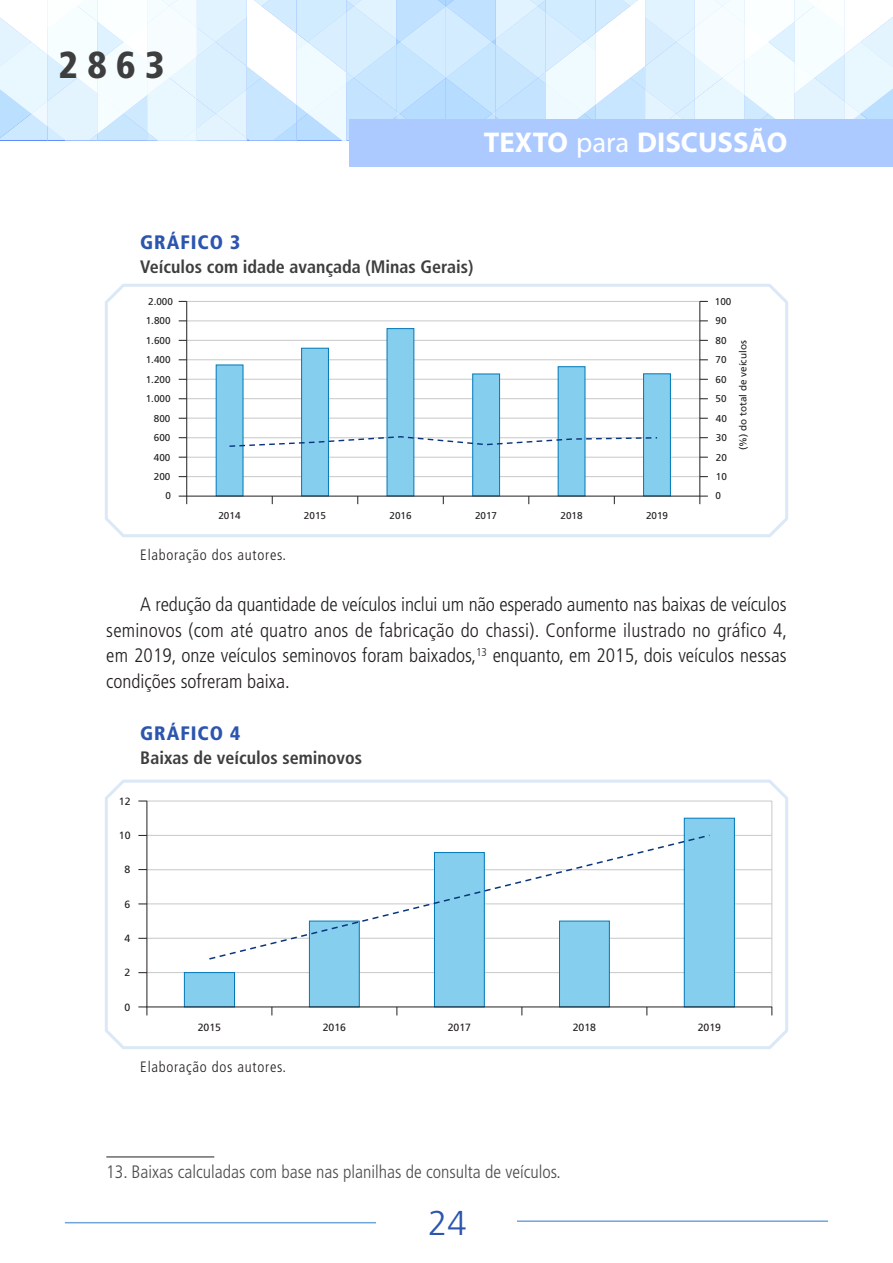
<style>
.page{position:relative;width:893px;height:1263px;background:#fff}
.page>*{position:absolute;margin:0;border:0;box-sizing:border-box;transform-origin:0 0}
.t1{font:900 condensed 37.5px "Frutiger LT Pro";color:#3e3e3f}
.t2{font:300 34.5px "Frutiger LT Pro";color:#2c55ae}
.t3{font:700 28.65px "Myriad Pro";color:#fff}
.texto_corrido{font:300 condensed 19.5px/25.5px "Frutiger LT Pro";color:#231f20;text-align:justify}
.titulo_1_número{font:900 condensed 19.5px "Frutiger LT Pro";letter-spacing:.05em;color:#2c55ae}
.titulo_2__titulo_gra{font:700 condensed 18px "Frutiger LT Pro";color:#3e3e3f}
.nota_rodape{font:300 condensed 18px "Frutiger LT Pro";color:#4b4c4d}
.fonte_elaboracao_soz{font:300 condensed 15px "Frutiger LT Pro";letter-spacing:.05em;color:#231f20}
.t4{font:10.5px "Frutiger LT Pro";color:#231f20}
.t5{font:9.9px "Frutiger LT Pro";color:#231f20}
.s1{font-weight:400}
</style>
<div class="page">
<svg style="left:0;top:0;width:893px;height:140px"></svg>
<div style="left:349px;top:119px;width:544px;height:48px;background:#accaff"></div>
<hr style="left:517px;top:1220px;width:311px;height:2px;background:#6fa5d9">
<hr style="left:65px;top:1222px;width:311px;height:1px;background:#6fa5d9">
<svg style="left:105px;top:284px;width:683px;height:253px"></svg>
<svg style="left:105px;top:779px;width:683px;height:270px"></svg>
<svg style="left:179px;top:496px;width:8px;height:8px"></svg>
<svg style="left:700px;top:496px;width:8px;height:8px"></svg>
<hr style="left:187px;top:476px;width:513px;height:1px;background:#c7c8ca">
<hr style="left:187px;top:457px;width:513px;height:1px;background:#c7c8ca">
<hr style="left:187px;top:437px;width:513px;height:1px;background:#c7c8ca">
<hr style="left:187px;top:418px;width:513px;height:1px;background:#c7c8ca">
<hr style="left:187px;top:398px;width:513px;height:1px;background:#c7c8ca">
<hr style="left:187px;top:379px;width:513px;height:1px;background:#c7c8ca">
<hr style="left:187px;top:359px;width:513px;height:1px;background:#c7c8ca">
<hr style="left:187px;top:340px;width:513px;height:1px;background:#c7c8ca">
<hr style="left:187px;top:321px;width:513px;height:1px;background:#c7c8ca">
<hr style="left:187px;top:301px;width:513px;height:1px;background:#c7c8ca">
<svg style="left:216px;top:328px;width:455px;height:168px"></svg>
<svg style="left:228px;top:435px;width:430px;height:13px"></svg>
<hr style="left:186px;top:301px;width:1px;height:195px;background:#231f20">
<hr style="left:699px;top:301px;width:1px;height:195px;background:#231f20">
<hr style="left:186px;top:496px;width:514px;height:1px;background:#231f20">
<hr style="left:772px;top:801px;width:1px;height:205px;background:#c7c8ca">
<svg style="left:138px;top:1007px;width:10px;height:8px"></svg>
<hr style="left:147px;top:972px;width:625px;height:1px;background:#c7c8ca">
<hr style="left:147px;top:938px;width:625px;height:1px;background:#c7c8ca">
<hr style="left:147px;top:904px;width:625px;height:1px;background:#c7c8ca">
<hr style="left:147px;top:869px;width:625px;height:1px;background:#c7c8ca">
<hr style="left:147px;top:835px;width:625px;height:1px;background:#c7c8ca">
<hr style="left:147px;top:801px;width:625px;height:1px;background:#c7c8ca">
<svg style="left:184px;top:818px;width:551px;height:188px"></svg>
<svg style="left:208px;top:833px;width:503px;height:128px"></svg>
<hr style="left:147px;top:1006px;width:625px;height:1px;background:#231f20">
<hr style="left:147px;top:801px;width:1px;height:206px;background:#231f20">
<hr style="left:106px;top:1156px;width:108px;height:1px;background:#231f20">
<h1 class="t1" style="left:58px;top:42px;width:108px">2863</h1>
<h3 class="t3" style="left:484px;top:124px;width:305px">TEXTO <span class="s1">para</span> DISCUSSÃO</h3>
<p class="titulo_1_número" style="left:140px;top:230px;width:101px">GRÁFICO 3</p>
<p class="titulo_2__titulo_gra" style="left:140px;top:256px;width:335px">Veículos com idade avançada (Minas Gerais)</p>
<p class="t5" style="left:148px;top:296px;width:26px">2.000</p>
<p class="t5" style="left:715px;top:296px;width:18px">100</p>
<p class="t5" style="left:146px;top:315px;width:26px">1.800</p>
<p class="t5" style="left:715px;top:315px;width:13px">90</p>
<p class="t5" style="left:146px;top:334px;width:26px">1.600</p>
<p class="t5" style="left:146px;top:354px;width:26px">1.400</p>
<p class="t5" style="left:146px;top:373px;width:26px">1.200</p>
<p class="t5" style="left:146px;top:393px;width:26px">1.000</p>
<p class="t5" style="left:154px;top:412px;width:18px">800</p>
<p class="t5" style="left:154px;top:432px;width:18px">600</p>
<p class="t5" style="left:715px;top:334px;width:13px">80</p>
<p class="t5" style="left:715px;top:354px;width:13px">70</p>
<p class="t5" style="left:715px;top:373px;width:13px">60</p>
<p class="t5" style="left:715px;top:393px;width:13px">50</p>
<p class="t5" style="left:716px;top:412px;width:13px">40</p>
<p class="t5" style="left:716px;top:432px;width:13px">30</p>
<p class="t5" style="left:737px;top:450px;width:111px;rotate:-90deg">(%) do total de veículos</p>
<p class="t5" style="left:154px;top:451px;width:18px">400</p>
<p class="t5" style="left:716px;top:451px;width:13px">20</p>
<p class="t5" style="left:154px;top:471px;width:18px">200</p>
<p class="t5" style="left:716px;top:471px;width:13px">10</p>
<p class="t5" style="left:165px;top:490px;width:7px">0</p>
<p class="t5" style="left:715px;top:490px;width:7px">0</p>
<p class="t5" style="left:218px;top:510px;width:24px">2014</p>
<p class="t5" style="left:304px;top:510px;width:24px">2015</p>
<p class="t5" style="left:389px;top:510px;width:24px">2016</p>
<p class="t5" style="left:475px;top:510px;width:24px">2017</p>
<p class="t5" style="left:560px;top:510px;width:24px">2018</p>
<p class="t5" style="left:646px;top:510px;width:24px">2019</p>
<p class="fonte_elaboracao_soz" style="left:140px;top:546px;width:147px">Elaboração dos autores.</p>
<p class="texto_corrido" style="left:106px;top:592px;width:682px;text-indent:34px">A redução da quantidade de veículos inclui um não esperado aumento nas baixas de veículos seminovos (com até quatro anos de fabricação do chassi). Conforme ilustrado no gráfico 4, em 2019, onze veículos seminovos foram baixados,<sup>13</sup> enquanto, em 2015, dois veículos nessas condições sofreram baixa.</p>
<p class="titulo_1_número" style="left:140px;top:722px;width:101px">GRÁFICO 4</p>
<p class="titulo_2__titulo_gra" style="left:140px;top:747px;width:223px">Baixas de veículos seminovos</p>
<p class="t4" style="left:119px;top:795px;width:13px">12</p>
<p class="t4" style="left:119px;top:829px;width:13px">10</p>
<p class="t4" style="left:125px;top:863px;width:7px">8</p>
<p class="t4" style="left:125px;top:898px;width:7px">6</p>
<p class="t4" style="left:125px;top:932px;width:7px">4</p>
<p class="t4" style="left:125px;top:966px;width:7px">2</p>
<p class="t4" style="left:125px;top:1001px;width:7px">0</p>
<p class="t4" style="left:198px;top:1021px;width:25px">2015</p>
<p class="t4" style="left:323px;top:1021px;width:25px">2016</p>
<p class="t4" style="left:448px;top:1021px;width:25px">2017</p>
<p class="t4" style="left:573px;top:1021px;width:25px">2018</p>
<p class="t4" style="left:698px;top:1021px;width:25px">2019</p>
<p class="fonte_elaboracao_soz" style="left:140px;top:1058px;width:147px">Elaboração dos autores.</p>
<p class="nota_rodape" style="left:106px;top:1161px;width:456px">13. Baixas calculadas com base nas planilhas de consulta de veículos.</p>
<h2 class="t2" style="left:428px;top:1203px;width:40px">24</h2>
</div>
